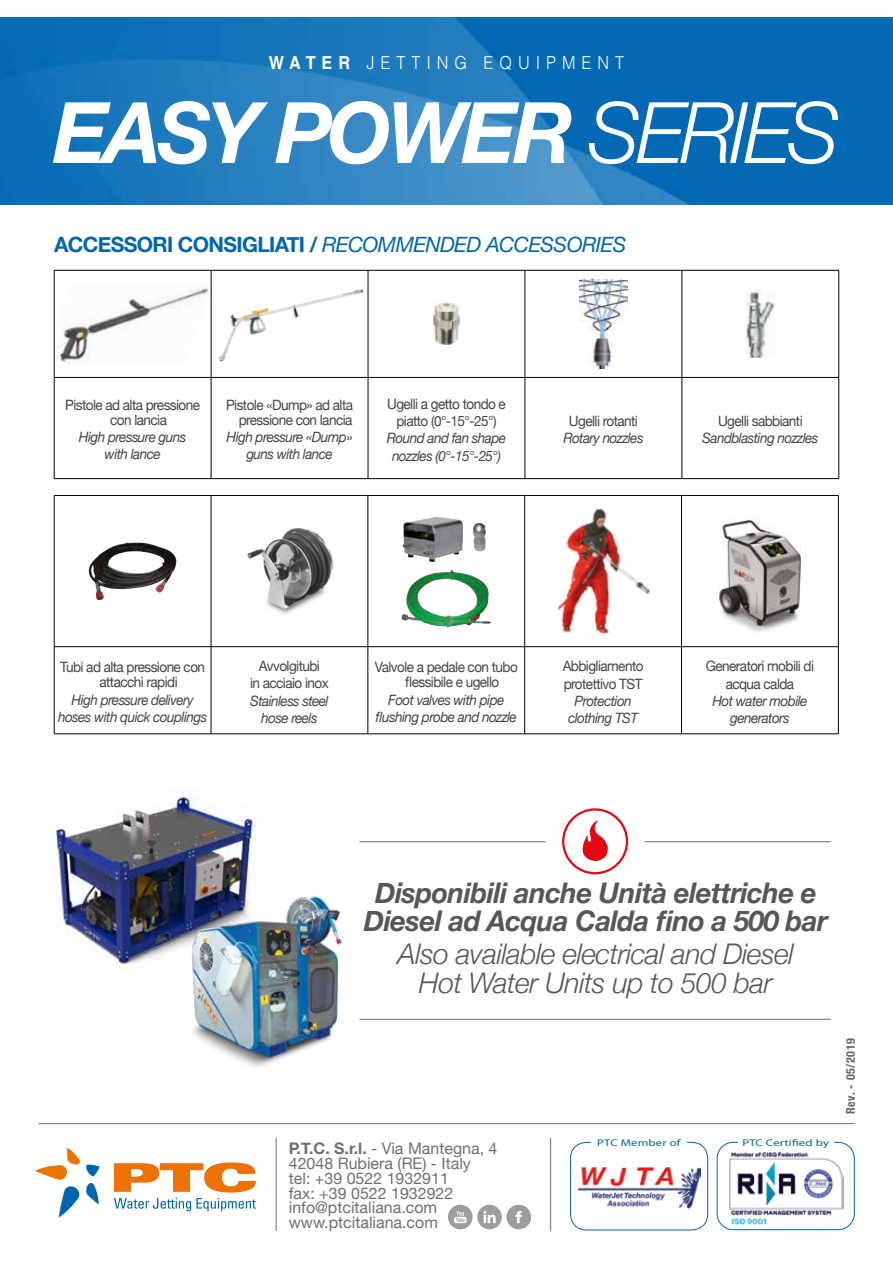
<style>
.page{position:relative;width:893px;height:1263px;background:#fff}
.page>*{position:absolute;margin:0;border:0;box-sizing:border-box;transform-origin:0 0}
.t1{font:italic 700 84.9px "Helvetica Neue";letter-spacing:-.05em;color:#fff}
.t2{font:italic 700 28.5px/28.5px "Helvetica Neue";letter-spacing:-.02em;color:#575756;text-align:center}
.t3{font:italic 300 28.5px/28.5px "Helvetica Neue";letter-spacing:-.02em;color:#575756;text-align:center}
.t4{font:italic 21px "Helvetica Neue";letter-spacing:-.03em;color:#0065ae}
.t5{font:300 18px "Helvetica";letter-spacing:.37em;color:#fff;scale:.9 1}
.t6{font:16.05px/14.9px "Helvetica Neue";color:#706f6f}
.t7{font:14.25px/15px "Helvetica Neue";letter-spacing:-.04em;color:#454444;scale:.95 1}
.t8{font:italic 14.25px/17.1px "Helvetica Neue";letter-spacing:-.04em;color:#454444;text-align:center;scale:.95 1}
.t9{font:700 condensed 12px "Helvetica Neue";letter-spacing:.05em;color:#646363}
.t10{font:9.75px "Myriad Pro";letter-spacing:.015em;color:#0065ae;scale:1.3 1}
.s1{font-weight:700}
.s2{font-weight:300}
.s3{font-weight:700;font-style:normal}
</style>
<div class="page">
<hr style="left:38px;top:1123px;width:817px;height:1px;background:#706f6f">
<hr style="left:276px;top:1138px;width:1px;height:93px;background:#706f6f">
<svg style="left:448px;top:1205px;width:83px;height:24px"></svg>
<svg style="left:114px;top:1162px;width:142px;height:30px"></svg>
<svg style="left:35px;top:1147px;width:65px;height:70px"></svg>
<svg style="left:114px;top:1198px;width:142px;height:13px"></svg>
<hr style="left:359px;top:1019px;width:472px;height:1px;background:#706f6f">
<hr style="left:359px;top:841px;width:187px;height:1px;background:#706f6f">
<hr style="left:644px;top:841px;width:187px;height:1px;background:#706f6f">
<div style="left:562px;top:808px;width:66px;height:66px;border:2px solid #e30613;border-radius:50%"></div>
<svg style="left:582px;top:820px;width:26px;height:41px"></svg>
<img style="left:52px;top:796px;width:204px;height:174px">
<img style="left:162px;top:877px;width:201px;height:190px">
<svg style="left:212px;top:271px;width:626px;height:207px"></svg>
<hr style="left:54px;top:270px;width:157px;height:1px;background:#000">
<hr style="left:54px;top:270px;width:1px;height:107px;background:#000">
<hr style="left:211px;top:270px;width:157px;height:1px;background:#000">
<hr style="left:211px;top:270px;width:1px;height:107px;background:#000">
<hr style="left:368px;top:270px;width:157px;height:1px;background:#000">
<hr style="left:368px;top:270px;width:1px;height:107px;background:#000">
<hr style="left:525px;top:270px;width:157px;height:1px;background:#000">
<hr style="left:682px;top:270px;width:157px;height:1px;background:#000">
<hr style="left:54px;top:377px;width:157px;height:1px;background:#000">
<hr style="left:54px;top:378px;width:1px;height:100px;background:#000">
<hr style="left:211px;top:377px;width:157px;height:1px;background:#000">
<hr style="left:211px;top:378px;width:1px;height:100px;background:#000">
<hr style="left:368px;top:377px;width:157px;height:1px;background:#000">
<hr style="left:368px;top:378px;width:1px;height:100px;background:#000">
<hr style="left:525px;top:377px;width:157px;height:1px;background:#000">
<hr style="left:682px;top:377px;width:157px;height:1px;background:#000">
<hr style="left:525px;top:270px;width:1px;height:107px;background:#000">
<hr style="left:682px;top:270px;width:1px;height:107px;background:#000">
<hr style="left:838px;top:270px;width:1px;height:107px;background:#000">
<hr style="left:525px;top:378px;width:1px;height:100px;background:#000">
<hr style="left:682px;top:378px;width:1px;height:100px;background:#000">
<hr style="left:838px;top:378px;width:1px;height:100px;background:#000">
<hr style="left:54px;top:478px;width:157px;height:1px;background:#000">
<hr style="left:211px;top:478px;width:157px;height:1px;background:#000">
<hr style="left:368px;top:478px;width:157px;height:1px;background:#000">
<hr style="left:525px;top:478px;width:157px;height:1px;background:#000">
<hr style="left:682px;top:478px;width:157px;height:1px;background:#000">
<img style="left:58px;top:286px;width:151px;height:77px">
<img style="left:215px;top:284px;width:149px;height:78px">
<img style="left:433px;top:303px;width:27px;height:42px">
<img style="left:580px;top:279px;width:47px;height:90px">
<img style="left:746px;top:290px;width:29px;height:68px">
<img style="left:0;top:17px;width:893px;height:187px">
<div style="left:717px;top:1142px;width:138px;height:88px;border:1px solid #0065ae;border-radius:16px"></div>
<img style="left:729px;top:1152px;width:114px;height:73px">
<div style="left:738px;top:1138px;width:96px;height:8px;background:#fff"></div>
<img style="left:578px;top:1167px;width:122px;height:42px">
<div style="left:570px;top:1142px;width:138px;height:88px;border:1px solid #0065ae;border-radius:16px"></div>
<div style="left:591px;top:1138px;width:96px;height:8px;background:#fff"></div>
<hr style="left:550px;top:1138px;width:1px;height:93px;background:#706f6f">
<svg style="left:55px;top:496px;width:783px;height:237px"></svg>
<hr style="left:54px;top:495px;width:157px;height:1px;background:#000">
<hr style="left:211px;top:495px;width:157px;height:1px;background:#000">
<hr style="left:368px;top:495px;width:157px;height:1px;background:#000">
<hr style="left:525px;top:495px;width:156px;height:1px;background:#000">
<hr style="left:681px;top:495px;width:157px;height:1px;background:#000">
<hr style="left:54px;top:646px;width:157px;height:1px;background:#000">
<hr style="left:211px;top:646px;width:157px;height:1px;background:#000">
<hr style="left:368px;top:646px;width:157px;height:1px;background:#000">
<hr style="left:525px;top:646px;width:156px;height:1px;background:#000">
<hr style="left:681px;top:646px;width:157px;height:1px;background:#000">
<hr style="left:54px;top:496px;width:1px;height:150px;background:#000">
<hr style="left:211px;top:496px;width:1px;height:150px;background:#000">
<hr style="left:368px;top:496px;width:1px;height:150px;background:#000">
<hr style="left:524px;top:496px;width:1px;height:150px;background:#000">
<hr style="left:681px;top:496px;width:1px;height:150px;background:#000">
<hr style="left:838px;top:496px;width:1px;height:150px;background:#000">
<hr style="left:54px;top:647px;width:1px;height:87px;background:#000">
<hr style="left:211px;top:647px;width:1px;height:87px;background:#000">
<hr style="left:368px;top:647px;width:1px;height:87px;background:#000">
<hr style="left:524px;top:647px;width:1px;height:87px;background:#000">
<hr style="left:681px;top:647px;width:1px;height:87px;background:#000">
<hr style="left:838px;top:647px;width:1px;height:87px;background:#000">
<hr style="left:54px;top:733px;width:157px;height:1px;background:#000">
<hr style="left:211px;top:733px;width:157px;height:1px;background:#000">
<hr style="left:368px;top:733px;width:157px;height:1px;background:#000">
<hr style="left:525px;top:733px;width:156px;height:1px;background:#000">
<hr style="left:681px;top:733px;width:157px;height:1px;background:#000">
<img style="left:88px;top:542px;width:89px;height:58px">
<img style="left:245px;top:525px;width:89px;height:92px">
<img style="left:402px;top:569px;width:89px;height:59px">
<img style="left:473px;top:523px;width:13px;height:29px">
<img style="left:402px;top:517px;width:61px;height:45px">
<img style="left:554px;top:507px;width:98px;height:128px">
<img style="left:719px;top:509px;width:82px;height:124px">
<p class="t5" style="left:269px;top:48px;width:396px"><span class="s1">WATER</span> JETTING EQUIPMENT</p>
<h1 class="t1" style="left:53px;top:66px;width:788px">EASY POWER <span class="s2">SERIES</span></h1>
<h3 class="t4" style="left:54px;top:230px;width:574px"><span class="s3">ACCESSORI CONSIGLIATI /</span> RECOMMENDED ACCESSORIES</h3>
<p class="t7" style="left:110px;top:398px;width:96px;text-indent:-45px">Pistole ad alta pressione con lancia</p>
<p class="t8" style="left:79px;top:429px;width:115px">High pressure guns with lance</p>
<p class="t7" style="left:226px;top:398px;width:135px;text-align:right">Pistole «Dump» ad alta pressione con lancia</p>
<p class="t8" style="left:227px;top:429px;width:134px">High pressure «Dump» guns with lance</p>
<p class="t7" style="left:387px;top:396px;width:127px;line-height:17.1px;text-align:center">Ugelli a getto tondo e piatto (0°-15°-25°)</p>
<p class="t8" style="left:387px;top:431px;width:127px">Round and fan shape nozzles (0°-15°-25°)</p>
<p class="t7" style="left:569px;top:414px;width:74px">Ugelli rotanti</p>
<p class="t8" style="left:563px;top:431px;width:86px">Rotary nozzles</p>
<p class="t7" style="left:718px;top:414px;width:91px">Ugelli sabbianti</p>
<p class="t8" style="left:702px;top:431px;width:124px">Sandblasting nozzles</p>
<p class="t7" style="left:100px;top:661px;width:113px;text-indent:-39px">Tubi ad alta pressione con attacchi rapidi</p>
<p class="t8" style="left:58px;top:692px;width:159px">High pressure delivery hoses with quick couplings</p>
<p class="t7" style="left:250px;top:658px;width:84px;line-height:17.1px;text-align:center">Avvolgitubi<br>in acciaio inox</p>
<p class="t8" style="left:250px;top:693px;width:84px">Stainless steel hose reels</p>
<p class="t7" style="left:405px;top:661px;width:120px;text-indent:-30px">Valvole a pedale con tubo flessibile e ugello</p>
<p class="t8" style="left:376px;top:692px;width:150px">Foot valves with pipe flushing probe and nozzle</p>
<p class="t7" style="left:563px;top:658px;width:87px;line-height:17.1px">Abbigliamento protettivo TST</p>
<p class="t8" style="left:568px;top:693px;width:75px">Protection clothing TST</p>
<p class="t7" style="left:706px;top:659px;width:116px;line-height:17.1px;text-align:center">Generatori mobili di acqua calda</p>
<p class="t8" style="left:712px;top:693px;width:102px">Hot water mobile generators</p>
<h2 class="t2" style="left:364px;top:879px;width:466px">Disponibili anche Unità elettriche e<br>Diesel ad Acqua Calda fino a 500 bar</h2>
<h2 class="t3" style="left:398px;top:938px;width:397px">Also available electrical and Diesel<br>Hot Water Units up to 500 bar</h2>
<p class="t6" style="left:289px;top:1142px;width:210px"><span class="s1">P.T.C. S.r.l.</span> - Via Mantegna, 4<br>42048 Rubiera (RE) - Italy<br>tel: +39 0522 1932911<br>fax: +39 0522 1932922 info@ptcitaliana.com www.ptcitaliana.com</p>
<p class="t10" style="left:597px;top:1136px;width:66px">PTC Member of</p>
<p class="t10" style="left:742px;top:1136px;width:68px">PTC Certified by</p>
<p class="t9" style="left:840px;top:1114px;width:77px;rotate:-90deg">Rev. - 05/2019</p>
</div>
